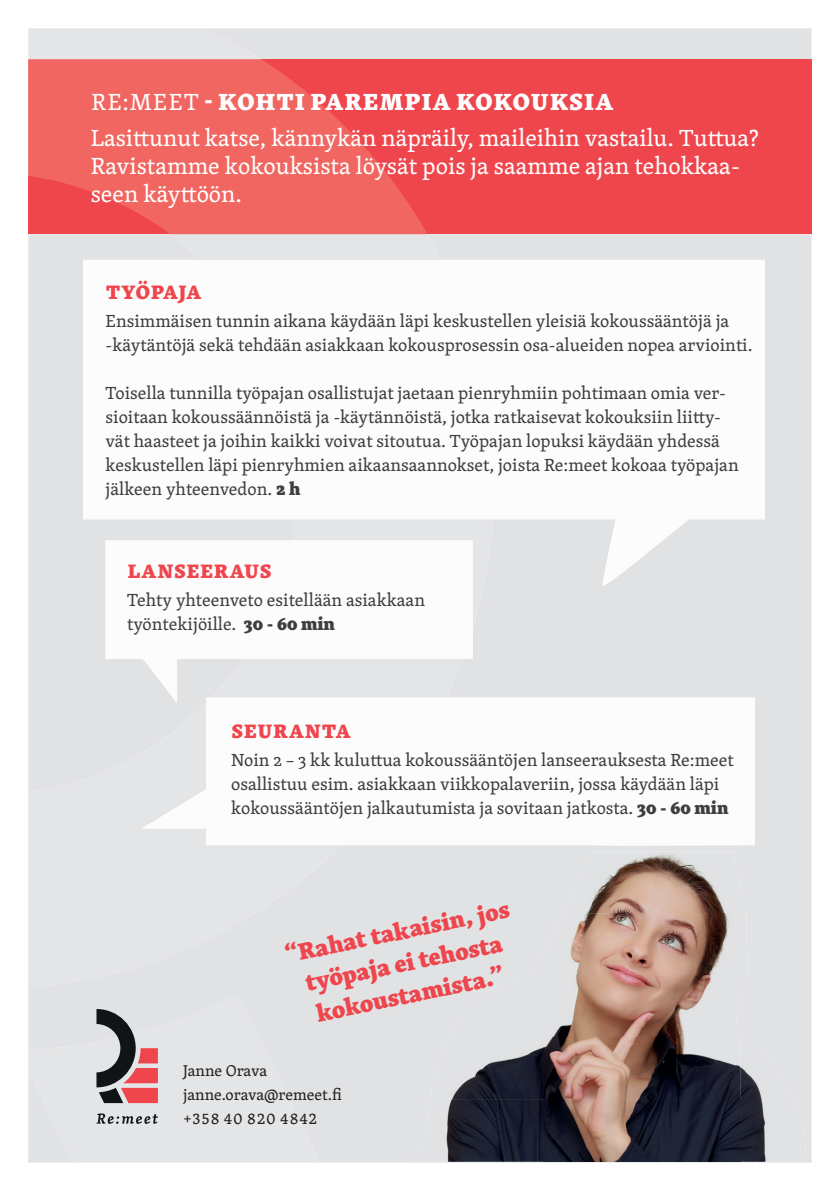
<style>
.page{position:relative;width:840px;height:1191px;background:#fff}
.page>*{position:absolute;margin:0;border:0;box-sizing:border-box;transform-origin:0 0}
.t1{font:24px/36px "Skolar Latin Pro";color:#fff}
.t2{font:700 expanded 24px/32px "Skolar Latin Pro";color:#ef464d;text-align:center}
.t3{font:700 expanded 20px "Skolar Latin Pro";letter-spacing:.06em;color:#ef464d}
.t4{font:700 expanded 20px "Skolar Latin Pro";letter-spacing:.02em;color:#ef464d}
.t5{font:18px/24px "Skolar Latin Pro";color:#3e3e3f}
.t6{font:16px/24px "Skolar Latin Pro";color:#231f20}
.s1{font-weight:700;font-stretch:expanded}
</style>
<div class="page">
<div style="left:28px;top:28px;width:783px;height:1134px;background:#e1e2e4"></div>
<div style="left:28px;top:60px;width:783px;height:174px;background:#ef464d"></div>
<svg style="left:28px;top:1050px;width:306px;height:113px;background:#e2e3e5"></svg>
<div style="left:28px;top:994px;width:292px;height:168px;background:#e4e5e7"></div>
<div style="left:28px;top:28px;width:234px;height:32px;background:#e4e5e7"></div>
<div style="left:28px;top:234px;width:464px;height:753px;background:#e1e2e4"></div>
<svg style="left:28px;top:60px;width:399px;height:174px;fill:#f16660"></svg>
<svg style="left:96px;top:1009px;width:62px;height:94px;background:#a68588"></svg>
<svg style="left:96px;top:1113px;width:62px;height:10px"></svg>
<img style="left:564px;top:851px;width:182px;height:62px">
<img style="left:525px;top:913px;width:215px;height:62px">
<img style="left:740px;top:913px;width:7px;height:124px">
<img style="left:448px;top:975px;width:226px;height:62px">
<img style="left:674px;top:975px;width:66px;height:124px">
<img style="left:430px;top:1037px;width:244px;height:62px">
<img style="left:740px;top:1037px;width:65px;height:124px">
<img style="left:412px;top:1099px;width:328px;height:62px">
<svg style="left:83px;top:260px;width:681px;height:259px"></svg>
<svg style="left:201px;top:260px;width:292px;height:259px"></svg>
<svg style="left:602px;top:509px;width:100px;height:76px"></svg>
<svg style="left:105px;top:540px;width:32px;height:119px"></svg>
<svg style="left:472px;top:697px;width:282px;height:148px"></svg>
<svg style="left:137px;top:540px;width:335px;height:305px"></svg>
<h1 class="t1" style="left:91px;top:83px;width:669px">RE:MEET <span class="s1">- KOHTI PAREMPIA KOKOUKSIA<br></span>Lasittunut katse, kännykän näpräily, maileihin vastailu. Tuttua?</h1>
<h1 class="t1" style="left:91px;top:151px;width:650px;line-height:28px">Ravistamme kokouksista löysät pois ja saamme ajan tehokkaa&shy;seen käyttöön.</h1>
<p class="t4" style="left:106px;top:275px;width:97px">TYÖPAJA</p>
<p class="t5" style="left:105px;top:308px;width:648px">Ensimmäisen tunnin aikana käydään läpi keskustellen yleisiä kokoussääntöjä ja -käytäntöjä sekä tehdään asiakkaan kokousprosessin osa-alueiden nopea arviointi.</p>
<p class="t5" style="left:105px;top:380px;width:634px">Toisella tunnilla työpajan osallistujat jaetaan pienryhmiin pohtimaan omia ver&shy;sioitaan kokoussäännöistä ja -käytännöistä, jotka ratkaisevat kokouksiin liitty&shy;vät haasteet ja joihin kaikki voivat sitoutua. Työpajan lopuksi käydään yhdessä keskustellen läpi pienryhmien aikaansaannokset, joista Re:meet kokoaa työpajan jälkeen yhteenvedon. <span class="s1">2 h</span></p>
<p class="t3" style="left:128px;top:555px;width:145px">LANSEERAUS</p>
<p class="t5" style="left:127px;top:588px;width:299px">Tehty yhteenveto esitellään asiakkaan työntekijöille. <span class="s1">30 - 60 min</span></p>
<p class="t3" style="left:232px;top:714px;width:120px">SEURANTA</p>
<p class="t5" style="left:231px;top:747px;width:503px">Noin 2 – 3 kk kuluttua kokoussääntöjen lanseerauksesta Re:meet osallistuu esim. asiakkaan viikkopalaveriin, jossa käydään läpi kokoussääntöjen jalkautumista ja sovitaan jatkosta. <span class="s1">30 - 60 min</span></p>
<h1 class="t2" style="left:282px;top:937px;width:229px;rotate:-11deg">“Rahat takaisin, jos työpaja ei tehosta kokoustamista.”</h1>
<p class="t6" style="left:183px;top:1058px;width:160px">Janne Orava janne.orava@remeet.fi +358 40 820 4842</p>
</div>
